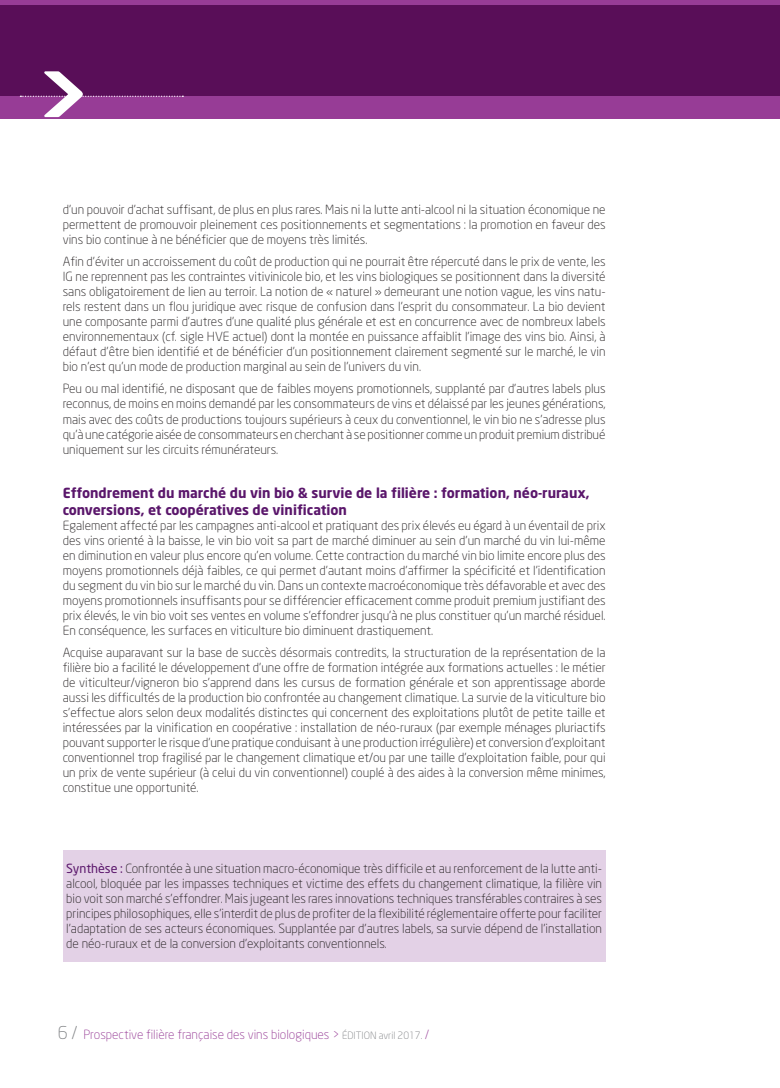
<style>
.page{position:relative;width:780px;height:1088px;background:#fff}
.page>*{position:absolute;margin:0;border:0;box-sizing:border-box;transform-origin:0 0}
.t1{font:700 90px "Neo Sans";color:#fff}
.TITRE1{font:700 13.75px/16.5px "Neo Sans";color:#5a166b}
.TEXTE{font:300 12.5px/15px "Neo Sans";color:#231f20;text-align:justify}
.ENCADRE{font:300 12.5px/15px "Neo Sans";color:#231f20;text-align:justify}
.t2{font:300 12.5px "Neo Sans";color:#973c96}
.s1{font-weight:400;color:#5a166b}
.s2{font-size:17.5px;color:#808285}
.s3{font-size:10px;color:#808285}
</style>
<div class="page">
<div style="left:0;top:0;width:780px;height:96px;background:#973c96"></div>
<svg style="left:0;top:5px;width:780px;height:113px;background:#641663"></svg>
<svg style="left:20px;top:96px;width:163px;height:1px"></svg>
<div style="left:63px;top:850px;width:542px;height:111px;background:#e3d1e6"></div>
<h1 class="t1" style="left:35px;top:38px;width:60px">&gt;</h1>
<p class="TEXTE" style="left:63px;top:202px;width:544px">d’un pouvoir d’achat suffisant, de plus en plus rares. Mais ni la lutte anti-alcool ni la situation économique ne permettent de promouvoir pleinement ces positionnements et segmentations : la promotion en faveur des vins bio continue à ne bénéficier que de moyens très limités.</p>
<p class="TEXTE" style="left:63px;top:254px;width:544px">Afin d’éviter un accroissement du coût de production qui ne pourrait être répercuté dans le prix de vente, les IG ne reprennent pas les contraintes vitivinicole bio, et les vins biologiques se positionnent dans la diversité sans obligatoirement de lien au terroir. La notion de « naturel » demeurant une notion vague, les vins natu&shy;rels restent dans un flou juridique avec risque de confusion dans l’esprit du consommateur. La bio devient une composante parmi d’autres d’une qualité plus générale et est en concurrence avec de nombreux labels environnementaux (cf. sigle HVE actuel) dont la montée en puissance affaiblit l’image des vins bio. Ainsi, à défaut d’être bien identifié et de bénéficier d’un positionnement clairement segmenté sur le marché, le vin bio n’est qu’un mode de production marginal au sein de l’univers du vin.</p>
<p class="TEXTE" style="left:63px;top:381px;width:544px">Peu ou mal identifié, ne disposant que de faibles moyens promotionnels, supplanté par d’autres labels plus reconnus, de moins en moins demandé par les consommateurs de vins et délaissé par les jeunes générations, mais avec des coûts de productions toujours supérieurs à ceux du conventionnel, le vin bio ne s’adresse plus qu’à une catégorie aisée de consommateurs en cherchant à se positionner comme un produit premium distribué uniquement sur les circuits rémunérateurs.</p>
<p class="TITRE1" style="left:63px;top:485px;width:528px">Effondrement du marché du vin bio &amp; survie de la filière : formation, néo-ruraux, conversions, et coopératives de vinification</p>
<p class="TEXTE" style="left:63px;top:518px;width:544px">Egalement affecté par les campagnes anti-alcool et pratiquant des prix élevés eu égard à un éventail de prix des vins orienté à la baisse, le vin bio voit sa part de marché diminuer au sein d’un marché du vin lui-même en diminution en valeur plus encore qu’en volume. Cette contraction du marché vin bio limite encore plus des moyens promotionnels déjà faibles, ce qui permet d’autant moins d’affirmer la spécificité et l’identification du segment du vin bio sur le marché du vin. Dans un contexte macroéconomique très défavorable et avec des moyens promotionnels insuffisants pour se différencier efficacement comme produit premium justifiant des prix élevés, le vin bio voit ses ventes en volume s’effondrer jusqu’à ne plus constituer qu’un marché résiduel.<br>En conséquence, les surfaces en viticulture bio diminuent drastiquement.</p>
<p class="TEXTE" style="left:63px;top:645px;width:544px">Acquise auparavant sur la base de succès désormais contredits, la structuration de la représentation de la filière bio a facilité le développement d’une offre de formation intégrée aux formations actuelles : le métier de viticulteur/vigneron bio s’apprend dans les cursus de formation générale et son apprentissage aborde aussi les difficultés de la production bio confrontée au changement climatique. La survie de la viticulture bio s’effectue alors selon deux modalités distinctes qui concernent des exploitations plutôt de petite taille et intéressées par la vinification en coopérative : installation de néo-ruraux (par exemple ménages pluriactifs pouvant supporter le risque d’une pratique conduisant à une production irrégulière) et conversion d’exploitant conventionnel trop fragilisé par le changement climatique et/ou par une taille d’exploitation faible, pour qui un prix de vente supérieur (à celui du vin conventionnel) couplé à des aides à la conversion même minimes, constitue une opportunité.</p>
<p class="ENCADRE" style="left:66px;top:861px;width:537px"><span class="s1">Synthèse :</span> Confrontée à une situation macro-économique très difficile et au renforcement de la lutte anti&shy;alcool, bloquée par les impasses techniques et victime des effets du changement climatique, la filière vin bio voit son marché s’effondrer. Mais jugeant les rares innovations techniques transférables contraires à ses principes philosophiques, elle s’interdit de plus de profiter de la flexibilité réglementaire offerte pour faciliter l’adaptation de ses acteurs économiques. Supplantée par d’autres labels, sa survie dépend de l’installation de néo-ruraux et de la conversion d’exploitants conventionnels.</p>
<p class="t2" style="left:58px;top:1027px;width:373px"><span class="s2">6 /</span> Prospective filière française des vins biologiques &gt; <span class="s3">ÉDITION avril 2017.</span> /</p>
</div>
